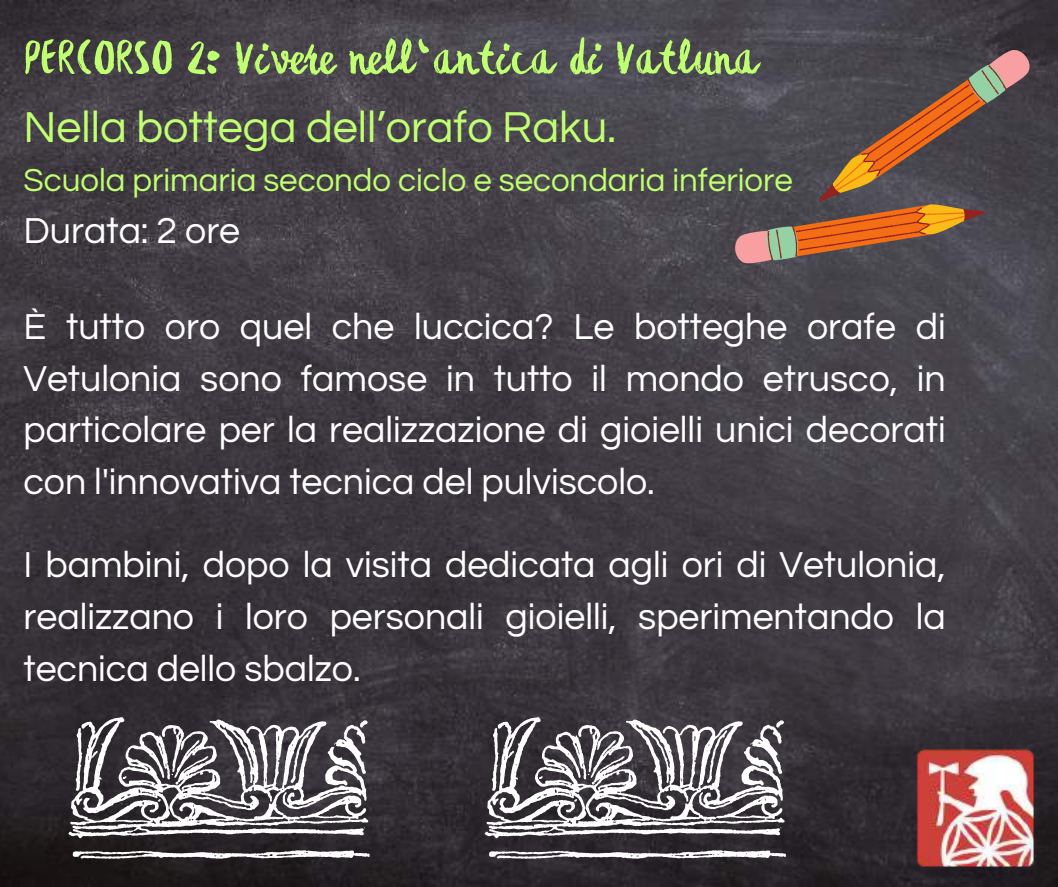
<style>
.page{position:relative;width:1058px;height:887px;background:#fff}
.page>*{position:absolute;margin:0;border:0;box-sizing:border-box;transform-origin:0 0}
.t1{font:51px "Besomextended";color:#c1ff72}
.t2{font:45px "Questrial";color:#c1ff72}
.t3{font:37.5px/51.8px "Questrial";color:#fff;text-align:justify}
.t4{font:33px "Questrial";color:#c1ff72}
</style>
<div class="page">
<img style="left:0;top:0;width:1058px;height:886px">
<img style="left:884px;top:717px;width:173px;height:169px">
<svg style="left:728px;top:0;width:307px;height:310px;background:#4e484f"></svg>
<svg style="left:759px;top:27px;width:253px;height:271px;background:#544d54"></svg>
<svg style="left:762px;top:30px;width:251px;height:269px;background:#645249"></svg>
<svg style="left:73px;top:850px;width:296px;height:8px"></svg>
<svg style="left:68px;top:717px;width:300px;height:121px"></svg>
<svg style="left:489px;top:850px;width:297px;height:8px"></svg>
<svg style="left:485px;top:717px;width:299px;height:121px"></svg>
<h1 class="t1" style="left:24px;top:36px;width:735px">PERCORSO 2: Vivere nell‘antica di Vatluna</h1>
<p class="t2" style="left:24px;top:105px;width:594px">Nella bottega dell’orafo Raku.</p>
<p class="t4" style="left:24px;top:164px;width:771px">Scuola primaria secondo ciclo e secondaria inferiore</p>
<p class="t3" style="left:24px;top:206px;width:218px">Durata: 2 ore</p>
<p class="t3" style="left:24px;top:301px;width:923px">È tutto oro quel che luccica? Le botteghe orafe di Vetulonia sono famose in tutto il mondo etrusco, in particolare per la realizzazione di gioielli unici decorati con l'innovativa tecnica del pulviscolo.</p>
<p class="t3" style="left:24px;top:540px;width:923px">I bambini, dopo la visita dedicata agli ori di Vetulonia, realizzano i loro personali gioielli, sperimentando la tecnica dello sbalzo.</p>
</div>
